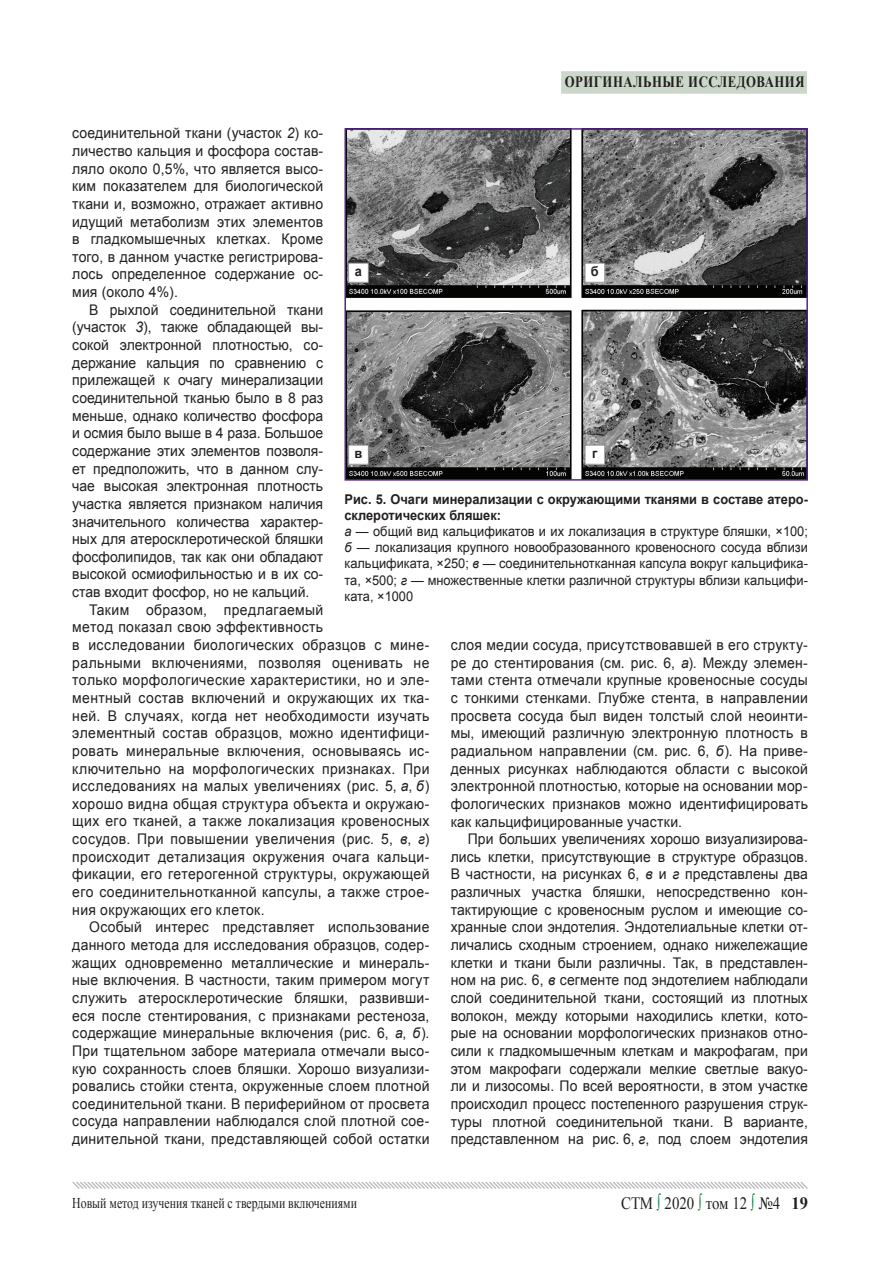
<style>
.page{position:relative;width:893px;height:1276px;background:#fff}
.page>*{position:absolute;margin:0;border:0;box-sizing:border-box;transform-origin:0 0}
.t1{font:17.4px "Times New Roman";color:#231f20;scale:.86 1}
.t2{font:700 15.75px "Times New Roman";letter-spacing:.04em;color:#231f20;scale:.81 1}
.t3{font:15px "Times New Roman";color:#231f20;scale:.79 1}
.t4{font:14.7px/17.7px "Arial";letter-spacing:.015em;color:#231f20;text-align:justify;scale:.95 1}
.t5{font:13.5px/16.2px "Arial";color:#231f20;scale:.95 1}
.t6{font:700 13.5px "Arial";color:#231f20;scale:.95 1}
.s1{font-style:italic}
.s2{font-weight:700}
.s3{color:#127c43}
</style>
<div class="page">
<svg style="left:72px;top:1181px;width:736px;height:8px"></svg>
<div style="left:561px;top:71px;width:246px;height:23px;background:#cbd8c9"></div>
<img style="left:347px;top:131px;width:458px;height:346px">
<div style="left:344px;top:128px;width:464px;height:352px;border:2px solid #542685"></div>
<div style="left:349px;top:263px;width:19px;height:19px;background:#fff"></div>
<div style="left:348px;top:263px;width:21px;height:20px;border:1px solid #8b8d90"></div>
<div style="left:585px;top:263px;width:20px;height:19px;background:#fff"></div>
<div style="left:585px;top:263px;width:20px;height:20px;border:1px solid #8b8d90"></div>
<div style="left:349px;top:445px;width:19px;height:19px;background:#fff"></div>
<div style="left:348px;top:445px;width:21px;height:20px;border:1px solid #8b8d90"></div>
<div style="left:585px;top:445px;width:20px;height:19px;background:#fff"></div>
<div style="left:585px;top:445px;width:20px;height:20px;border:1px solid #8b8d90"></div>
<p class="t2" style="left:565px;top:71px;width:297px">оригинальные исследования</p>
<p class="t4" style="left:72px;top:124px;width:266px">соединительной ткани (участок <span class="s1">2</span>) ко&shy;личество кальция и фосфора состав&shy;ляло около 0,5%, что является высо&shy;ким показателем для биологической ткани и, возможно, отражает активно идущий метаболизм этих элементов в гладкомышечных клетках. Кроме того, в данном участке регистрирова&shy;лось определенное содержание ос&shy;мия (около 4%).</p>
<p class="t4" style="left:89px;top:301px;width:248px">В рыхлой соединительной ткани</p>
<p class="t4" style="left:72px;top:318px;width:266px">(участок <span class="s1">3</span>), также обладающей вы-</p>
<p class="t4" style="left:72px;top:336px;width:266px">сокой электронной плотностью, со-</p>
<p class="t4" style="left:72px;top:353px;width:266px">держание кальция по сравнению с</p>
<p class="t4" style="left:72px;top:371px;width:266px">прилежащей к очагу минерализации</p>
<p class="t4" style="left:72px;top:389px;width:266px">соединительной тканью было в 8 раз</p>
<p class="t4" style="left:72px;top:406px;width:266px">меньше, однако количество фосфора</p>
<p class="t4" style="left:72px;top:424px;width:266px">и осмия было выше в 4 раза. Большое</p>
<p class="t4" style="left:72px;top:442px;width:266px">содержание этих элементов позволя-</p>
<p class="t4" style="left:72px;top:459px;width:266px">ет предположить, что в данном слу-</p>
<p class="t4" style="left:72px;top:477px;width:266px">чае высокая электронная плотность</p>
<p class="t4" style="left:72px;top:495px;width:266px">участка является признаком наличия</p>
<p class="t4" style="left:72px;top:512px;width:266px">значительного количества характер-</p>
<p class="t4" style="left:72px;top:530px;width:266px">ных для атеросклеротической бляшки</p>
<p class="t4" style="left:72px;top:548px;width:266px">фосфолипидов, так как они обладают</p>
<p class="t4" style="left:72px;top:565px;width:266px">высокой осмиофильностью и в их со-</p>
<p class="t4" style="left:72px;top:583px;width:251px">став входит фосфор, но не кальций.</p>
<p class="t4" style="left:89px;top:600px;width:248px">Таким образом, предлагаемый</p>
<p class="t4" style="left:72px;top:618px;width:266px">метод показал свою эффективность</p>
<p class="t4" style="left:72px;top:636px;width:377px">в исследовании биологических образцов с мине-</p>
<p class="t4" style="left:72px;top:653px;width:377px">ральными включениями, позволяя оценивать не</p>
<p class="t4" style="left:72px;top:671px;width:377px">только морфологические характеристики, но и эле-</p>
<p class="t4" style="left:72px;top:689px;width:377px">ментный состав включений и окружающих их тка-</p>
<p class="t4" style="left:72px;top:706px;width:377px">ней. В случаях, когда нет необходимости изучать</p>
<p class="t4" style="left:72px;top:724px;width:377px">элементный состав образцов, можно идентифици-</p>
<p class="t4" style="left:72px;top:742px;width:377px">ровать минеральные включения, основываясь ис-</p>
<p class="t4" style="left:72px;top:759px;width:377px">ключительно на морфологических признаках. При</p>
<p class="t4" style="left:72px;top:777px;width:377px">исследованиях на малых увеличениях (рис. 5, <span class="s1">а</span>, <span class="s1">б</span>)</p>
<p class="t4" style="left:72px;top:794px;width:377px">хорошо видна общая структура объекта и окружаю-</p>
<p class="t4" style="left:72px;top:812px;width:377px">щих его тканей, а также локализация кровеносных</p>
<p class="t4" style="left:72px;top:830px;width:377px">сосудов. При повышении увеличения (рис. 5, <span class="s1">в</span>, <span class="s1">г</span>)</p>
<p class="t4" style="left:72px;top:847px;width:377px">происходит детализация окружения очага кальци-</p>
<p class="t4" style="left:72px;top:865px;width:377px">фикации, его гетерогенной структуры, окружающей</p>
<p class="t4" style="left:72px;top:883px;width:377px">его соединительнотканной капсулы, а также строе-</p>
<p class="t4" style="left:72px;top:900px;width:204px">ния окружающих его клеток.</p>
<p class="t4" style="left:89px;top:918px;width:360px">Особый интерес представляет использование</p>
<p class="t4" style="left:72px;top:936px;width:377px">данного метода для исследования образцов, содер-</p>
<p class="t4" style="left:72px;top:953px;width:377px">жащих одновременно металлические и минераль-</p>
<p class="t4" style="left:72px;top:971px;width:377px">ные включения. В частности, таким примером могут</p>
<p class="t4" style="left:72px;top:989px;width:377px">служить атеросклеротические бляшки, развивши-</p>
<p class="t4" style="left:72px;top:1006px;width:377px">еся после стентирования, с признаками рестеноза,</p>
<p class="t4" style="left:72px;top:1024px;width:377px">содержащие минеральные включения (рис. 6, <span class="s1">а</span>, <span class="s1">б</span>).</p>
<p class="t4" style="left:72px;top:1041px;width:377px">При тщательном заборе материала отмечали высо-</p>
<p class="t4" style="left:72px;top:1059px;width:377px">кую сохранность слоев бляшки. Хорошо визуализи-</p>
<p class="t4" style="left:72px;top:1077px;width:377px">ровались стойки стента, окруженные слоем плотной</p>
<p class="t4" style="left:72px;top:1094px;width:377px">соединительной ткани. В периферийном от просвета</p>
<p class="t4" style="left:72px;top:1112px;width:377px">сосуда направлении наблюдался слой плотной сое-</p>
<p class="t4" style="left:72px;top:1130px;width:377px">динительной ткани, представляющей собой остатки</p>
<p class="t6" style="left:355px;top:262px;width:9px">а</p>
<p class="t6" style="left:591px;top:262px;width:10px">б</p>
<p class="t6" style="left:355px;top:444px;width:10px">в</p>
<p class="t6" style="left:592px;top:444px;width:7px">г</p>
<p class="t5" style="left:344px;top:491px;width:489px"><span class="s2">Рис. 5. Очаги минерализации с окружающими тканями в составе атеро&shy;склеротических бляшек:<br></span><span class="s1">а</span> — общий вид кальцификатов и их локализация в структуре бляшки, ×100; <span class="s1">б</span> — локализация крупного новообразованного кровеносного сосуда вблизи кальцификата, ×250; <span class="s1">в</span> — соединительнотканная капсула вокруг кальцифика&shy;та, ×500; <span class="s1">г</span> — множественные клетки различной структуры вблизи кальцифи&shy;ката, ×1000</p>
<p class="t4" style="left:451px;top:636px;width:377px">слоя медии сосуда, присутствовавшей в его структу&shy;ре до стентирования (см. рис. 6, <span class="s1">а</span>). Между элемен&shy;тами стента отмечали крупные кровеносные сосуды с тонкими стенками. Глубже стента, в направлении просвета сосуда был виден толстый слой неоинти&shy;мы, имеющий различную электронную плотность в радиальном направлении (см. рис. 6, <span class="s1">б</span>). На приве&shy;денных рисунках наблюдаются области с высокой электронной плотностью, которые на основании мор&shy;фологических признаков можно идентифицировать как кальцифицированные участки.</p>
<p class="t4" style="left:451px;top:830px;width:377px;text-indent:17px">При больших увеличениях хорошо визуализирова&shy;лись клетки, присутствующие в структуре образцов.<br>В частности, на рисунках 6, <span class="s1">в</span> и <span class="s1">г</span> представлены два различных участка бляшки, непосредственно кон&shy;тактирующие с кровеносным руслом и имеющие со&shy;хранные слои эндотелия. Эндотелиальные клетки от&shy;личались сходным строением, однако нижележащие клетки и ткани были различны. Так, в представлен&shy;ном на рис. 6, <span class="s1">в</span> сегменте под эндотелием наблюдали слой соединительной ткани, состоящий из плотных волокон, между которыми находились клетки, кото&shy;рые на основании морфологических признаков отно&shy;сили к гладкомышечным клеткам и макрофагам, при этом макрофаги содержали мелкие светлые вакуо&shy;ли и лизосомы. По всей вероятности, в этом участке происходил процесс постепенного разрушения струк&shy;туры плотной соединительной ткани. В варианте, представленном на рис. 6, <span class="s1">г</span>, под слоем эндотелия</p>
<p class="t3" style="left:72px;top:1192px;width:362px">Новый метод изучения тканей с твердыми включениями</p>
<p class="t1" style="left:621px;top:1191px;width:219px">СТМ <span class="s3">∫</span> 2020 <span class="s3">∫</span> том 12 <span class="s3">∫</span> №4 <span class="s2">19</span></p>
</div>
